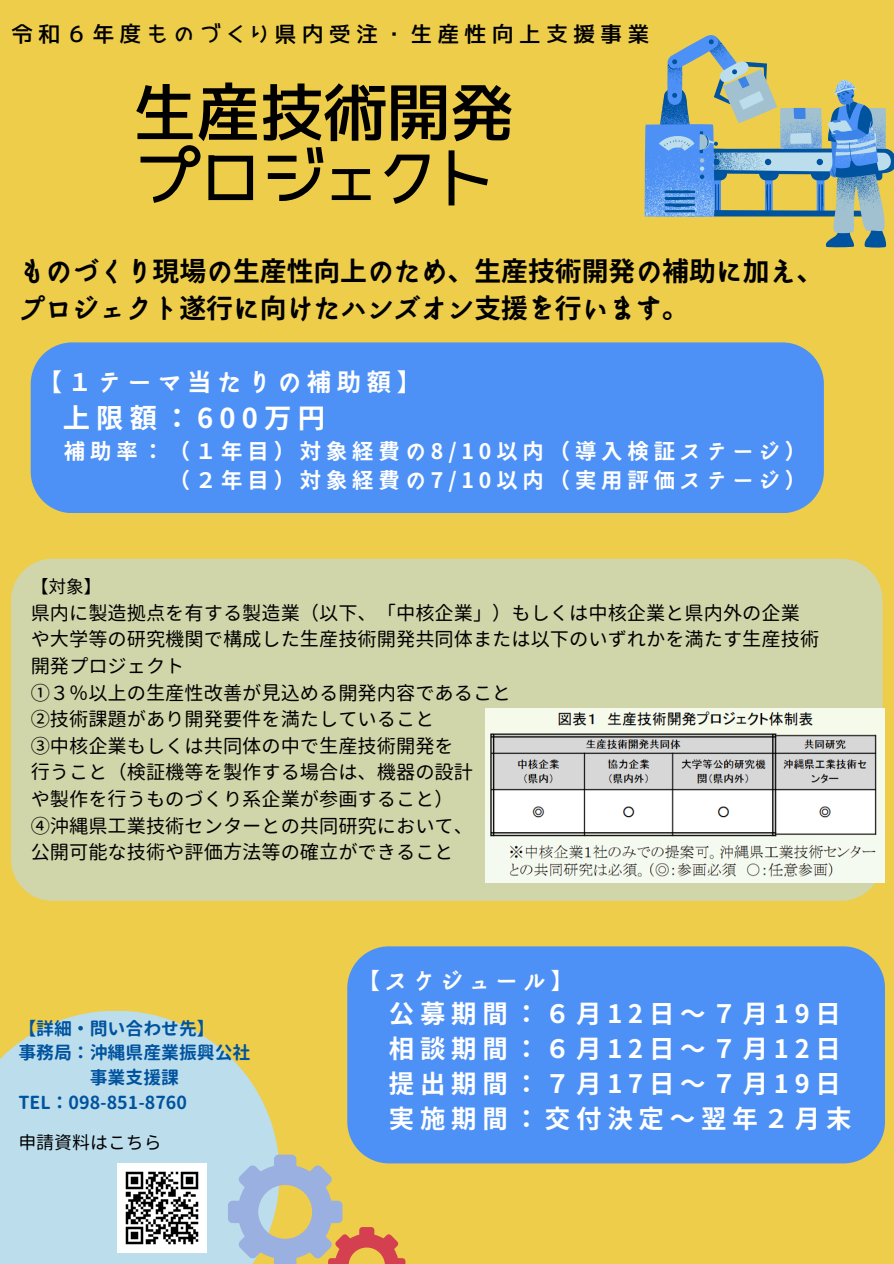
<style>
.page{position:relative;width:894px;height:1264px;background:#fff}
.page>*{position:absolute;margin:0;border:0;box-sizing:border-box;transform-origin:0 0}
.t1{font:64.65px/64.7px "JK Gothic M";letter-spacing:-.02em;color:#000}
.t2{font:700 27.3px "irohakaku C";letter-spacing:.23em;color:#fff}
.t3{font:700 26.85px/37.2px "irohakaku C";color:#000}
.t4{font:700 25.35px/35px "irohakaku C";letter-spacing:.23em;color:#fff}
.t5{font:700 24.3px "irohakaku C";letter-spacing:.23em;color:#fff}
.t6{font:700 22.5px "irohakaku C";letter-spacing:.23em;color:#fff}
.t7{font:22.05px "JK Gothic M";letter-spacing:.23em;color:#000}
.t8{font:700 21.3px/29.2px "irohakaku C";letter-spacing:.23em;color:#fff;text-align:right}
.t9{font:19.2px "Gen Jyuu Gothic";color:#000}
.t10{font:700 17.85px "Gen Jyuu Gothic";color:#00539f}
.t11{font:17.85px "Gen Jyuu Gothic";color:#000}
.t12{font:17.7px "Gen Jyuu Gothic";color:#000}
</style>
<div class="page">
<div style="left:0;top:0;width:893px;height:1263px;background:#edcd4a"></div>
<div style="left:0;top:1010px;width:279px;height:253px;background:#bcddec"></div>
<svg style="left:644px;top:35px;width:249px;height:213px"></svg>
<div style="left:31px;top:342px;width:792px;height:171px;background:#4e91f6"></div>
<div style="left:11px;top:558px;width:871px;height:342px;background:#d0d6a9"></div>
<div style="left:347px;top:946px;width:537px;height:217px;background:#4e91f6"></div>
<img style="left:485px;top:708px;width:399px;height:174px">
<div style="left:274px;top:1154px;width:22px;height:22px;background:#9ab0e0;border-radius:5px"></div>
<div style="left:228px;top:1200px;width:22px;height:22px;background:#9ab0e0;border-radius:5px"></div>
<svg style="left:238px;top:1164px;width:167px;height:99px"></svg>
<img style="left:118px;top:1163px;width:89px;height:89px">
<h5 class="t7" style="left:11px;top:23px;width:639px">令和６年度ものづくり県内受注・生産性向上支援事業</h5>
<p class="t1" style="left:133px;top:80px;width:383px">生産技術開発プロジェクト</p>
<p class="t3" style="left:18px;top:252px;width:806px">ものづくり現場の生産性向上のため、生産技術開発の補助に加え、プロジェクト遂行に向けたハンズオン支援を行います。</p>
<p class="t5" style="left:38px;top:365px;width:384px">【１テーマ当たりの補助額】</p>
<p class="t2" style="left:63px;top:399px;width:264px">上限額：600万円</p>
<p class="t8" style="left:64px;top:436px;width:743px">補助率：（１年目）対象経費の8/10以内（導入検証ステージ）（２年目）対象経費の7/10以内（実用評価ステージ）</p>
<p class="t12" style="left:31px;top:574px;width:72px">【対象】</p>
<h1 class="t9" style="left:31px;top:599px;width:770px">県内に製造拠点を有する製造業（以下、「中核企業」）もしくは中核企業と県内外の企業</h1>
<h3 class="t9" style="left:31px;top:625px;width:789px">や大学等の研究機関で構成した生産技術開発共同体または以下のいずれかを満たす生産技術</h3>
<h4 class="t9" style="left:31px;top:652px;width:155px">開発プロジェクト</h4>
<p class="t9" style="left:31px;top:679px;width:482px">①３％以上の生産性改善が見込める開発内容であること</p>
<p class="t9" style="left:31px;top:705px;width:405px">②技術課題があり開発要件を満たしていること</p>
<p class="t9" style="left:31px;top:732px;width:424px">③中核企業もしくは共同体の中で生産技術開発を</p>
<p class="t9" style="left:31px;top:758px;width:443px">行うこと（検証機等を製作する場合は、機器の設計</p>
<p class="t9" style="left:31px;top:785px;width:424px">や製作を行うものづくり系企業が参画すること）</p>
<p class="t9" style="left:31px;top:812px;width:443px">④沖縄県工業技術センターとの共同研究において、</p>
<p class="t9" style="left:31px;top:838px;width:424px">公開可能な技術や評価方法等の確立ができること</p>
<p class="t10" style="left:18px;top:1015px;width:198px">【詳細・問い合わせ先】</p>
<p class="t10" style="left:18px;top:1040px;width:233px">事務局：沖縄県産業振興公社</p>
<p class="t10" style="left:90px;top:1064px;width:91px">事業支援課</p>
<p class="t10" style="left:18px;top:1089px;width:170px">TEL：098-851-8760</p>
<h6 class="t11" style="left:18px;top:1129px;width:145px">申請資料はこちら</h6>
<h2 class="t6" style="left:357px;top:965px;width:217px">【スケジュール】</h2>
<h2 class="t4" style="left:389px;top:996px;width:464px">公募期間：６月12日～７月19日相談期間：６月12日～７月12日提出期間：７月17日～７月19日実施期間：交付決定～翌年２月末</h2>
</div>
